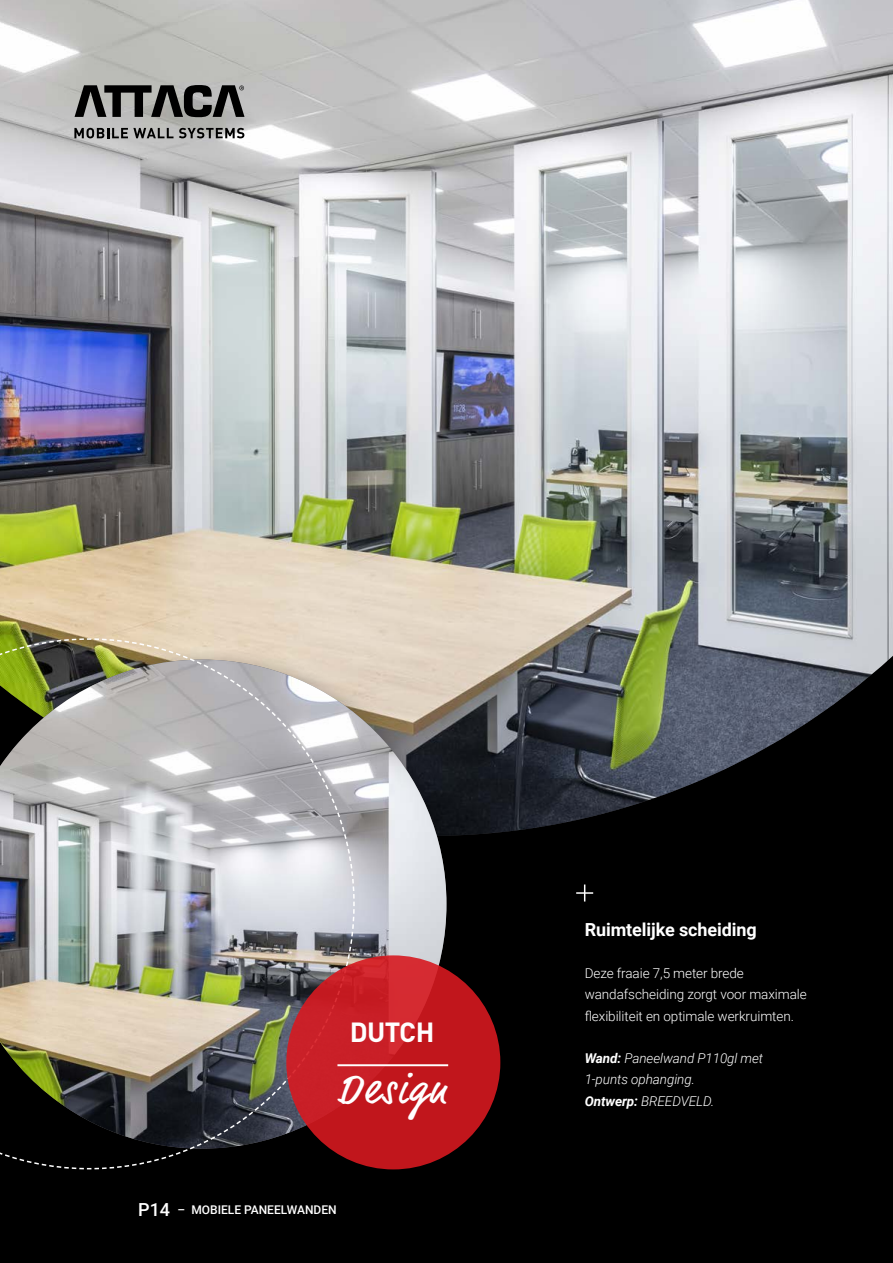
<style>
.page{position:relative;width:893px;height:1263px;background:#000}
.page>*{position:absolute;margin:0;border:0;box-sizing:border-box;transform-origin:0 0}
.t1{font:42.9px "Market Pro";letter-spacing:.045em;color:#fff}
.t2{font:700 27.3px "DINOT";letter-spacing:-.02em;color:#fff}
.t3{font:700 18px "Roboto";letter-spacing:-.005em;color:#fff}
.t4{font:300 13.5px/21.3px "Roboto";letter-spacing:-.005em;color:#fff}
.t5{font:italic 300 13.5px/21.3px "Roboto";letter-spacing:-.005em;color:#fff}
.t6{font:500 12px "Roboto";color:#fff}
.s1{font-size:18px}
.s2{font-weight:700}
</style>
<div class="page">
<img style="left:0;top:0;width:893px;height:835px">
<svg style="left:576px;top:884px;width:17px;height:17px"></svg>
<svg style="left:74px;top:128px;width:99px;height:10px"></svg>
<svg style="left:179px;top:128px;width:65px;height:10px"></svg>
<svg style="left:75px;top:85px;width:169px;height:32px"></svg>
<div style="left:0;top:645px;width:470px;height:527px;background:#000;opacity:.3"></div>
<img style="left:355px;top:659px;width:91px;height:310px">
<img style="left:0;top:637px;width:355px;height:533px">
<div style="left:286px;top:955px;width:214px;height:214px;background:linear-gradient(to bottom,#cd252b,#bf1319);border-radius:50%"></div>
<hr style="left:337px;top:1064px;width:111px;height:2px;background:#fff">
<h2 class="t2" style="left:350px;top:1014px;width:86px">DUTCH</h2>
<h1 class="t1" style="left:338px;top:1060px;width:111px">Design</h1>
<p class="t6" style="left:138px;top:1201px;width:200px"><span class="s1">P14</span> – MOBIELE PANEELWANDEN</p>
<h3 class="t3" style="left:585px;top:916px;width:173px">Ruimtelijke scheiding</h3>
<p class="t4" style="left:585px;top:962px;width:224px">Deze fraaie 7,5 meter brede wandafscheiding zorgt voor maximale flexibiliteit en optimale werkruimten.</p>
<p class="t5" style="left:585px;top:1047px;width:180px"><span class="s2">Wand:</span> Paneelwand P110gl met<br>1-punts ophanging.<br><span class="s2">Ontwerp:</span> BREEDVELD.</p>
</div>
